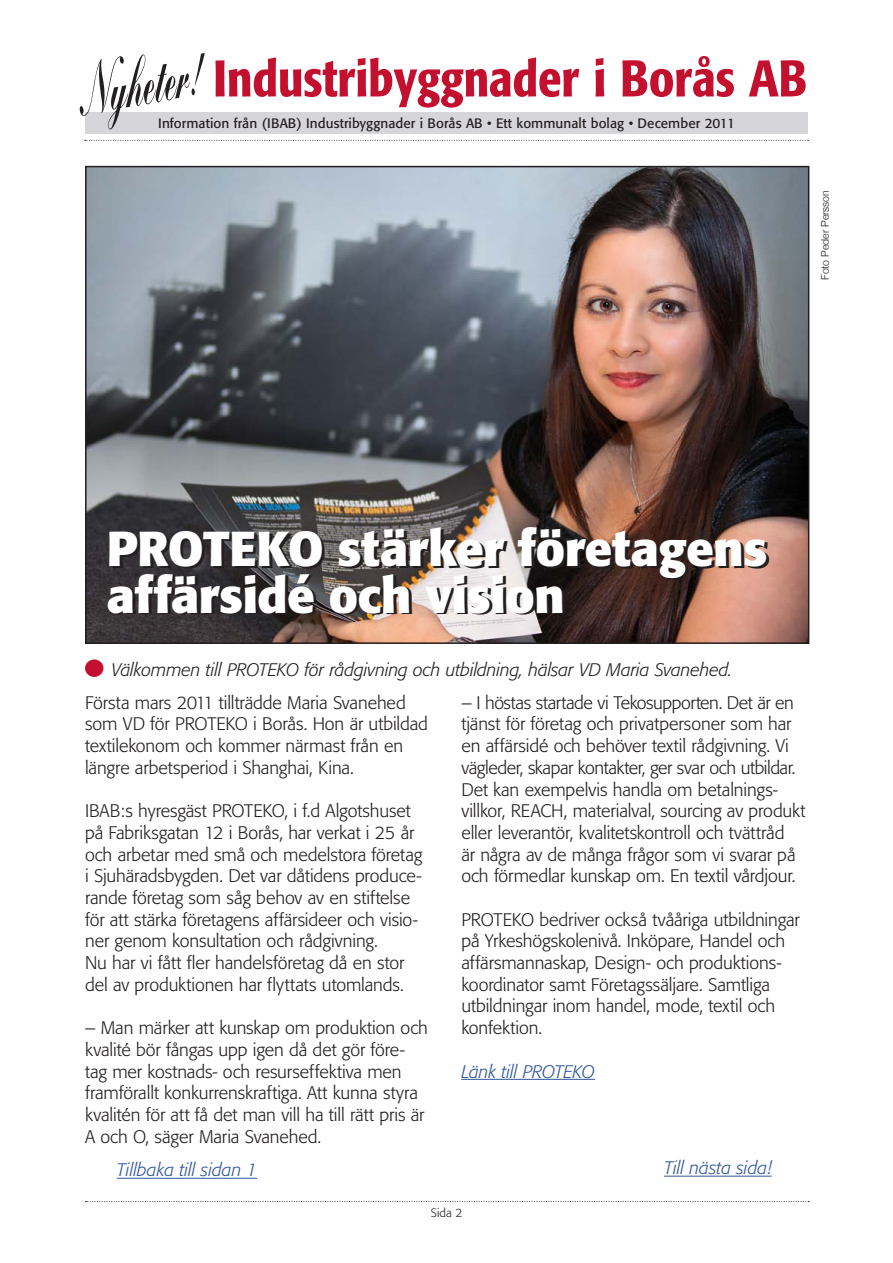
<style>
.page{position:relative;width:893px;height:1263px;background:#fff}
.page>*{position:absolute;margin:0;border:0;box-sizing:border-box;transform-origin:0 0}
.t1{font:700 48.6px/46.8px "Formata";letter-spacing:-.005em;color:#fff}
.t2{font:300 18px/21.8px "Formata";letter-spacing:-.005em;color:#231f20}
.t3{font:italic 300 18px "Formata";letter-spacing:-.005em;color:#231f20}
.t4{font:italic 300 18px "Formata";color:#2f559e}
.t5{font:13.5px "Formata";letter-spacing:.005em;color:#231f20}
.t6{font:300 12px "Formata";color:#231f20}
.t7{font:300 10.5px "Helvetica Neue";color:#231f20}
</style>
<div class="page">
<div style="left:85px;top:112px;width:723px;height:21px;background:#d6d5da"></div>
<svg style="left:79px;top:53px;width:126px;height:77px"></svg>
<svg style="left:215px;top:56px;width:591px;height:52px"></svg>
<svg style="left:85px;top:140px;width:723px;height:1px"></svg>
<svg style="left:85px;top:1201px;width:724px;height:1px"></svg>
<img style="left:88px;top:169px;width:718px;height:472px">
<div style="left:85px;top:166px;width:724px;height:478px;border:2px solid #231f20"></div>
<div style="left:85px;top:659px;width:18px;height:18px;background:#c3102f;border-radius:50%"></div>
<hr style="left:461px;top:1079px;width:134px;height:1px;background:#2f559e">
<hr style="left:117px;top:1178px;width:140px;height:1px;background:#2f559e">
<hr style="left:664px;top:1176px;width:108px;height:1px;background:#2f559e">
<p class="t5" style="left:158px;top:115px;width:578px">Information från (IBAB) Industribyggnader i Borås AB • Ett kommunalt bolag • December 2011</p>
<p class="t7" style="left:819px;top:280px;width:92px;rotate:-90deg">Foto Peder Persson</p>
<h1 class="t1" style="left:107px;top:525px;width:662px">PROTEKO stärker företagens affärsidé och vision</h1>
<p class="t3" style="left:112px;top:659px;width:622px">Välkommen till PROTEKO för rådgivning och utbildning, hälsar VD Maria Svanehed.</p>
<p class="t2" style="left:85px;top:692px;width:344px">Första mars 2011 tillträdde Maria Svanehed som VD för PROTEKO i Borås. Hon är utbildad textilekonom och kommer närmast från en längre arbetsperiod i Shanghai, Kina.</p>
<p class="t2" style="left:85px;top:800px;width:339px">IBAB:s hyresgäst PROTEKO, i f.d Algotshuset på Fabriksgatan 12 i Borås, har verkat i 25 år och arbetar med små och medelstora företag i Sjuhäradsbygden. Det var dåtidens produce&shy;rande företag som såg behov av en stiftelse för att stärka företagens affärsideer och visio&shy;ner genom konsultation och rådgivning.<br>Nu har vi fått fler handelsföretag då en stor del av produktionen har flyttats utomlands.</p>
<p class="t2" style="left:85px;top:1017px;width:344px">– Man märker att kunskap om produktion och kvalité bör fångas upp igen då det gör före&shy;tag mer kostnads- och resurseffektiva men framförallt konkurrenskraftiga. Att kunna styra kvalitén för att få det man vill ha till rätt pris är A och O, säger Maria Svanehed.</p>
<p class="t2" style="left:461px;top:692px;width:345px">– I höstas startade vi Tekosupporten. Det är en tjänst för företag och privatpersoner som har en affärsidé och behöver textil rådgivning. Vi vägleder, skapar kontakter, ger svar och utbildar.<br>Det kan exempelvis handla om betalnings&shy;villkor, REACH, materialval, sourcing av produkt eller leverantör, kvalitetskontroll och tvättråd<br>är några av de många frågor som vi svarar på och förmedlar kunskap om. En textil vårdjour.</p>
<p class="t2" style="left:461px;top:909px;width:340px">PROTEKO bedriver också tvååriga utbildningar på Yrkeshögskolenivå. Inköpare, Handel och affärsmannaskap, Design- och produktions&shy;koordinator samt Företagssäljare. Samtliga utbildningar inom handel, mode, textil och konfektion.</p>
<p class="t4" style="left:461px;top:1060px;width:135px">Länk till PROTEKO</p>
<p class="t4" style="left:117px;top:1159px;width:142px">Tillbaka till sidan 1</p>
<p class="t4" style="left:664px;top:1157px;width:109px">Till nästa sida!</p>
<p class="t6" style="left:431px;top:1206px;width:33px">Sida 2</p>
</div>
